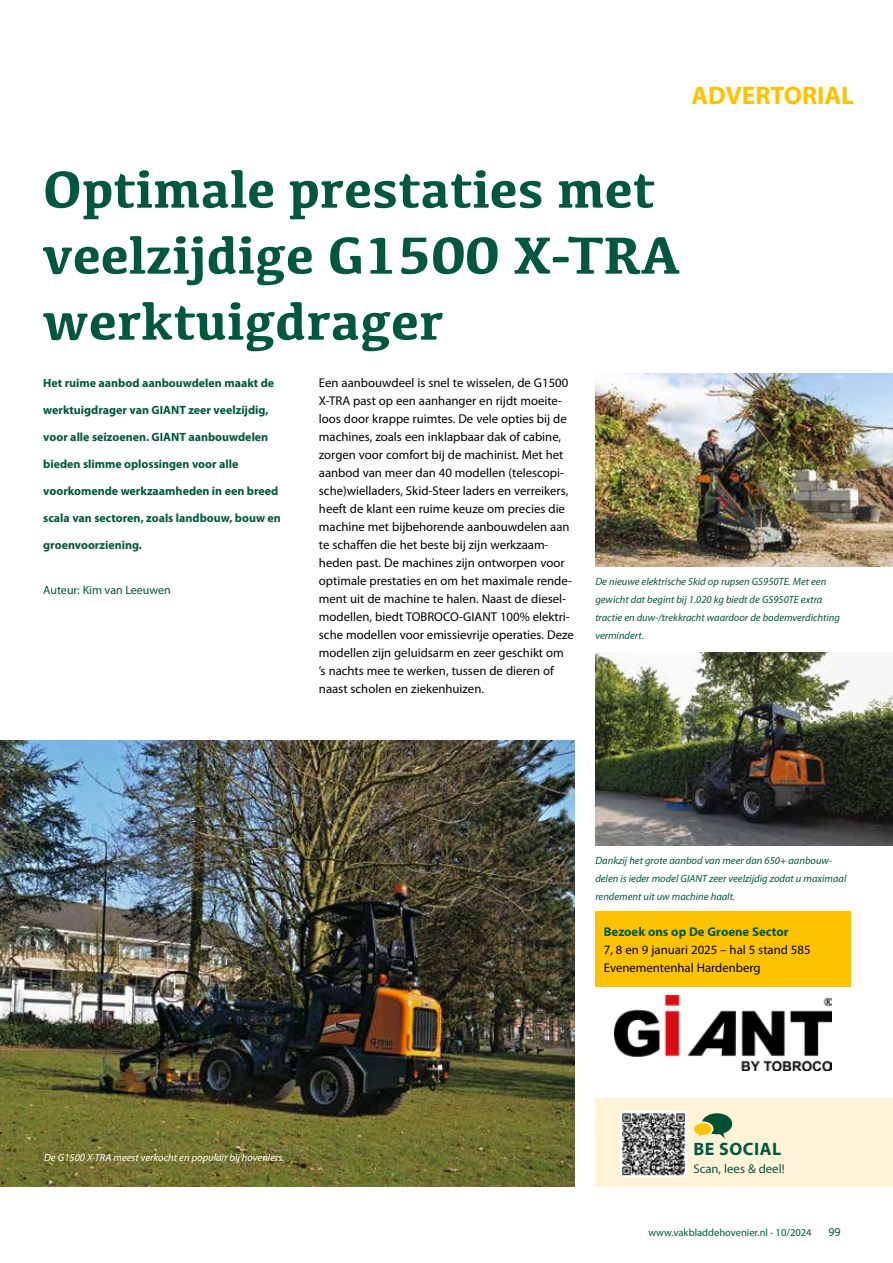
<style>
.page{position:relative;width:893px;height:1263px;background:#fff}
.page>*{position:absolute;margin:0;border:0;box-sizing:border-box;transform-origin:0 0}
.t1{font:700 54px/66px "Kefa";color:#00573f}
.t2{font:700 25.5px "Myriad Pro";color:#fdc200}
.t3{font:700 18px "Myriad Pro";letter-spacing:.03em;color:#00573f}
.t4{font:12.75px/18px "Myriad Pro";color:#000}
.t5{font:700 12.75px "Myriad Pro";color:#00573f}
.t6{font:12.75px "Myriad Pro";color:#00573f}
.t7{font:700 12px "Myriad Pro";color:#00573f}
.t8{font:12px "Myriad Pro";color:#00573f}
.t9{font:italic 10.5px/18px "Myriad Pro";color:#00573f}
.t10{font:italic 10.5px "Myriad Pro";color:#fff}
.t11{font:10.5px "Myriad Pro";color:#00573f}
</style>
<div class="page">
<img style="left:0;top:740px;width:574px;height:446px">
<img style="left:595px;top:374px;width:298px;height:192px">
<div style="left:595px;top:1098px;width:298px;height:88px;background:#fff4d7"></div>
<img style="left:621px;top:1111px;width:65px;height:66px">
<svg style="left:694px;top:1113px;width:38px;height:26px"></svg>
<img style="left:595px;top:653px;width:298px;height:192px">
<div style="left:595px;top:911px;width:255px;height:75px;background:#fdc200"></div>
<img style="left:614px;top:995px;width:218px;height:75px">
<h2 class="t2" style="left:691px;top:79px;width:164px">ADVERTORIAL</h2>
<h1 class="t1" style="left:43px;top:154px;width:639px">Optimale prestaties met veelzijdige G1500 X-TRA werktuigdrager</h1>
<p class="t7" style="left:43px;top:375px;width:232px">Het ruime aanbod aanbouwdelen maakt de</p>
<p class="t7" style="left:43px;top:402px;width:227px">werktuigdrager van GIANT zeer veelzijdig,</p>
<p class="t7" style="left:43px;top:429px;width:227px">voor alle seizoenen. GIANT aanbouwdelen</p>
<p class="t7" style="left:43px;top:456px;width:197px">bieden slimme oplossingen voor alle</p>
<p class="t7" style="left:43px;top:483px;width:237px">voorkomende werkzaamheden in een breed</p>
<p class="t7" style="left:43px;top:510px;width:239px">scala van sectoren, zoals landbouw, bouw en</p>
<p class="t7" style="left:43px;top:537px;width:100px">groenvoorziening.</p>
<p class="t8" style="left:43px;top:583px;width:129px">Auteur: Kim van Leeuwen</p>
<p class="t4" style="left:319px;top:374px;width:256px">Een aanbouwdeel is snel te wisselen, de G1500<br>X-TRA past op een aanhanger en rijdt moeite&shy;loos door krappe ruimtes. De vele opties bij de machines, zoals een inklapbaar dak of cabine, zorgen voor comfort bij de machinist. Met het aanbod van meer dan 40 modellen (telescopi&shy;sche)wielladers, Skid-Steer laders en verreikers, heeft de klant een ruime keuze om precies die machine met bijbehorende aanbouwdelen aan te schaffen die het beste bij zijn werkzaam&shy;heden past. De machines zijn ontworpen voor optimale prestaties en om het maximale rende&shy;ment uit de machine te halen. Naast de diesel&shy;modellen, biedt TOBROCO-GIANT 100% elektri&shy;sche modellen voor emissievrije operaties. Deze modellen zijn geluidsarm en zeer geschikt om<br>’s nachts mee te werken, tussen de dieren of naast scholen en ziekenhuizen.</p>
<p class="t9" style="left:595px;top:572px;width:246px">De nieuwe elektrische Skid op rupsen GS950TE. Met een gewicht dat begint bij 1.020 kg biedt de GS950TE extra tractie en duw-/trekkracht waardoor de bodemverdichting vermindert.</p>
<p class="t9" style="left:595px;top:851px;width:253px">Dankzij het grote aanbod van meer dan 650+ aanbouw&shy;delen is ieder model GIANT zeer veelzijdig zodat u maximaal rendement uit uw machine haalt.</p>
<p class="t5" style="left:604px;top:923px;width:186px">Bezoek ons op De Groene Sector</p>
<p class="t4" style="left:604px;top:941px;width:208px">7, 8 en 9 januari 2025 – hal 5 stand 585<br>Evenementenhal Hardenberg</p>
<p class="t10" style="left:44px;top:1151px;width:242px">De G1500 X-TRA meest verkocht en populair bij hoveniers.</p>
<h3 class="t3" style="left:693px;top:1137px;width:89px">BE SOCIAL</h3>
<p class="t6" style="left:693px;top:1161px;width:93px">Scan, lees &amp; deel!</p>
<p class="t11" style="left:648px;top:1226px;width:165px">www.vakbladdehovenier.nl - 10/2024</p>
<p class="t8" style="left:828px;top:1224px;width:14px">99</p>
</div>
